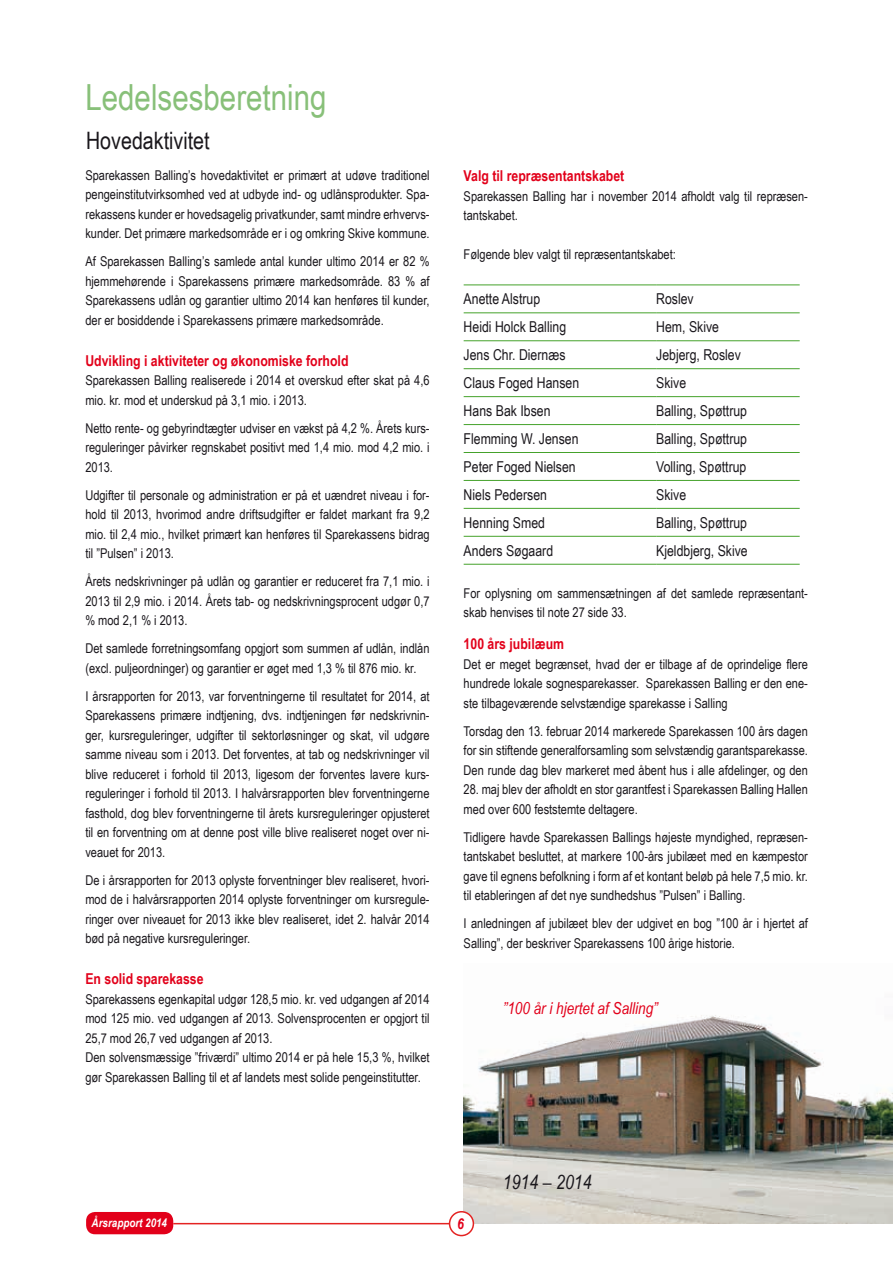
<style>
.page{position:relative;width:893px;height:1263px;background:#fff}
.page>*{position:absolute;margin:0;border:0;box-sizing:border-box;transform-origin:0 0}
.t1{font:36px "Arial Narrow";color:#88c079}
.t2{font:24px "Arial Narrow";color:#1a171c}
.t3{font:italic 19.5px "Arial Narrow";color:#1a171c}
.t4{font:italic 16.5px "Arial Narrow";color:#e2001a}
.t5{font:15px "Arial Narrow";color:#1a171c}
.t6{font:700 15px "Arial Narrow";color:#e2001a}
.t7{font:italic 700 15px "Arial Narrow";color:#e2001a}
.t8{font:13.5px/19.5px "Arial Narrow";color:#1a171c;text-align:justify}
.t9{font:italic 700 12px "Arial Narrow";color:#fff}
</style>
<div class="page">
<hr style="left:464px;top:284px;width:192px;height:1px;background:#45a22b">
<hr style="left:656px;top:284px;width:144px;height:1px;background:#45a22b">
<hr style="left:464px;top:312px;width:192px;height:1px;background:#45a22b">
<hr style="left:656px;top:312px;width:144px;height:1px;background:#45a22b">
<hr style="left:464px;top:340px;width:192px;height:1px;background:#45a22b">
<hr style="left:656px;top:340px;width:144px;height:1px;background:#45a22b">
<hr style="left:464px;top:368px;width:192px;height:1px;background:#45a22b">
<hr style="left:656px;top:368px;width:144px;height:1px;background:#45a22b">
<hr style="left:464px;top:396px;width:192px;height:1px;background:#45a22b">
<hr style="left:656px;top:396px;width:144px;height:1px;background:#45a22b">
<hr style="left:464px;top:424px;width:192px;height:1px;background:#45a22b">
<hr style="left:656px;top:424px;width:144px;height:1px;background:#45a22b">
<hr style="left:464px;top:452px;width:192px;height:1px;background:#45a22b">
<hr style="left:656px;top:452px;width:144px;height:1px;background:#45a22b">
<hr style="left:464px;top:480px;width:192px;height:1px;background:#45a22b">
<hr style="left:656px;top:480px;width:144px;height:1px;background:#45a22b">
<hr style="left:464px;top:508px;width:192px;height:1px;background:#45a22b">
<hr style="left:656px;top:508px;width:144px;height:1px;background:#45a22b">
<hr style="left:464px;top:536px;width:192px;height:1px;background:#45a22b">
<hr style="left:656px;top:536px;width:144px;height:1px;background:#45a22b">
<hr style="left:464px;top:564px;width:192px;height:1px;background:#45a22b">
<hr style="left:656px;top:564px;width:144px;height:1px;background:#45a22b">
<img style="left:464px;top:1015px;width:429px;height:209px">
<hr style="left:173px;top:1223px;width:277px;height:1px;background:#e42322">
<div style="left:450px;top:1212px;width:23px;height:23px;background:#fff;border-radius:50%"></div>
<div style="left:449px;top:1211px;width:25px;height:25px;border:2px solid #e42322;border-radius:50%"></div>
<div style="left:86px;top:1212px;width:87px;height:22px;background:#e2001a;border-radius:9px"></div>
<p class="t1" style="left:85px;top:71px;width:243px">Ledelsesberetning</p>
<p class="t2" style="left:86px;top:123px;width:125px">Hovedaktivitet</p>
<p class="t8" style="left:85px;top:165px;width:346px">Sparekassen Balling’s hovedaktivitet er primært at udøve traditionel pengeinstitutvirksomhed ved at udbyde ind- og udlånsprodukter. Spa&shy;rekassens kunder er hovedsagelig privatkunder, samt mindre erhvervs&shy;kunder. Det primære markedsområde er i og omkring Skive kommune.</p>
<p class="t8" style="left:85px;top:251px;width:346px">Af Sparekassen Balling’s samlede antal kunder ultimo 2014 er 82 % hjemmehørende i Sparekassens primære markedsområde. 83 % af Sparekassens udlån og garantier ultimo 2014 kan henføres til kunder, der er bosiddende i Sparekassens primære markedsområde.</p>
<p class="t6" style="left:85px;top:349px;width:265px">Udvikling i aktiviteter og økonomiske forhold</p>
<p class="t8" style="left:85px;top:370px;width:346px">Sparekassen Balling realiserede i 2014 et overskud efter skat på 4,6 mio. kr. mod et underskud på 3,1 mio. i 2013.</p>
<p class="t8" style="left:85px;top:418px;width:346px">Netto rente- og gebyrindtægter udviser en vækst på 4,2 %. Årets kurs&shy;reguleringer påvirker regnskabet positivt med 1,4 mio. mod 4,2 mio. i 2013.</p>
<p class="t8" style="left:85px;top:485px;width:346px">Udgifter til personale og administration er på et uændret niveau i for&shy;hold til 2013, hvorimod andre driftsudgifter er faldet markant fra 9,2 mio. til 2,4 mio., hvilket primært kan henføres til Sparekassens bidrag til ”Pulsen” i 2013.</p>
<p class="t8" style="left:85px;top:571px;width:346px">Årets nedskrivninger på udlån og garantier er reduceret fra 7,1 mio. i 2013 til 2,9 mio. i 2014. Årets tab- og nedskrivningsprocent udgør 0,7 % mod 2,1 % i 2013.</p>
<p class="t8" style="left:85px;top:638px;width:346px">Det samlede forretningsomfang opgjort som summen af udlån, indlån (excl. puljeordninger) og garantier er øget med 1,3 % til 876 mio. kr.</p>
<p class="t8" style="left:85px;top:686px;width:346px">I årsrapporten for 2013, var forventningerne til resultatet for 2014, at Sparekassens primære indtjening, dvs. indtjeningen før nedskrivnin&shy;ger, kursreguleringer, udgifter til sektorløsninger og skat, vil udgøre samme niveau som i 2013. Det forventes, at tab og nedskrivninger vil blive reduceret i forhold til 2013, ligesom der forventes lavere kurs&shy;reguleringer i forhold til 2013. I halvårsrapporten blev forventningerne fasthold, dog blev forventningerne til årets kursreguleringer opjusteret til en forventning om at denne post ville blive realiseret noget over ni&shy;veauet for 2013.</p>
<p class="t8" style="left:85px;top:870px;width:346px">De i årsrapporten for 2013 oplyste forventninger blev realiseret, hvori&shy;mod de i halvårsrapporten 2014 oplyste forventninger om kursregule&shy;ringer over niveauet for 2013 ikke blev realiseret, idet 2. halvår 2014 bød på negative kursreguleringer.</p>
<p class="t6" style="left:85px;top:967px;width:120px">En solid sparekasse</p>
<p class="t8" style="left:85px;top:988px;width:346px">Sparekassens egenkapital udgør 128,5 mio. kr. ved udgangen af 2014 mod 125 mio. ved udgangen af 2013. Solvensprocenten er opgjort til 25,7 mod 26,7 ved udgangen af 2013.</p>
<p class="t8" style="left:85px;top:1047px;width:346px">Den solvensmæssige ”friværdi” ultimo 2014 er på hele 15,3 %, hvilket gør Sparekassen Balling til et af landets mest solide pengeinstitutter.</p>
<p class="t6" style="left:464px;top:164px;width:162px">Valg til repræsentantskabet</p>
<p class="t8" style="left:464px;top:185px;width:346px">Sparekassen Balling har i november 2014 afholdt valg til repræsen&shy;tantskabet.</p>
<p class="t8" style="left:464px;top:244px;width:214px">Følgende blev valgt til repræsentantskabet:</p>
<p class="t5" style="left:464px;top:288px;width:78px">Anette Alstrup</p>
<p class="t5" style="left:656px;top:288px;width:39px">Roslev</p>
<p class="t5" style="left:464px;top:316px;width:104px">Heidi Holck Balling</p>
<p class="t5" style="left:656px;top:316px;width:64px">Hem, Skive</p>
<p class="t5" style="left:464px;top:344px;width:103px">Jens Chr. Diernæs</p>
<p class="t5" style="left:656px;top:344px;width:86px">Jebjerg, Roslev</p>
<p class="t5" style="left:464px;top:372px;width:117px">Claus Foged Hansen</p>
<p class="t5" style="left:656px;top:372px;width:32px">Skive</p>
<p class="t5" style="left:464px;top:400px;width:88px">Hans Bak Ibsen</p>
<p class="t5" style="left:656px;top:400px;width:92px">Balling, Spøttrup</p>
<p class="t5" style="left:464px;top:428px;width:116px">Flemming W. Jensen</p>
<p class="t5" style="left:656px;top:428px;width:92px">Balling, Spøttrup</p>
<p class="t5" style="left:464px;top:456px;width:114px">Peter Foged Nielsen</p>
<p class="t5" style="left:656px;top:456px;width:92px">Volling, Spøttrup</p>
<p class="t5" style="left:464px;top:484px;width:85px">Niels Pedersen</p>
<p class="t5" style="left:656px;top:484px;width:32px">Skive</p>
<p class="t5" style="left:464px;top:511px;width:83px">Henning Smed</p>
<p class="t5" style="left:656px;top:511px;width:92px">Balling, Spøttrup</p>
<p class="t5" style="left:464px;top:539px;width:91px">Anders Søgaard</p>
<p class="t5" style="left:656px;top:539px;width:93px">Kjeldbjerg, Skive</p>
<p class="t8" style="left:464px;top:583px;width:346px">For oplysning om sammensætningen af det samlede repræsentant&shy;skab henvises til note 27 side 33.</p>
<p class="t6" style="left:464px;top:633px;width:102px">100 års jubilæum</p>
<p class="t8" style="left:464px;top:654px;width:346px">Det er meget begrænset, hvad der er tilbage af de oprindelige flere hundrede lokale sognesparekasser. Sparekassen Balling er den ene&shy;ste tilbageværende selvstændige sparekasse i Salling</p>
<p class="t8" style="left:464px;top:721px;width:346px">Torsdag den 13. februar 2014 markerede Sparekassen 100 års dagen for sin stiftende generalforsamling som selvstændig garantsparekasse.<br>Den runde dag blev markeret med åbent hus i alle afdelinger, og den</p>
<p class="t8" style="left:464px;top:779px;width:346px">28. maj blev der afholdt en stor garantfest i Sparekassen Balling Hallen med over 600 feststemte deltagere.</p>
<p class="t8" style="left:463px;top:827px;width:346px">Tidligere havde Sparekassen Ballings højeste myndighed, repræsen&shy;tantskabet besluttet, at markere 100-års jubilæet med en kæmpestor gave til egnens befolkning i form af et kontant beløb på hele 7,5 mio. kr. til etableringen af det nye sundhedshus ”Pulsen” i Balling.</p>
<p class="t8" style="left:464px;top:913px;width:346px">I anledningen af jubilæet blev der udgivet en bog ”100 år i hjertet af<br>Salling”, der beskriver Sparekassens 100 årige historie.</p>
<p class="t4" style="left:503px;top:997px;width:156px">”100 år i hjertet af Salling”</p>
<p class="t3" style="left:503px;top:1169px;width:90px">1914 – 2014</p>
<p class="t9" style="left:92px;top:1214px;width:77px">Årsrapport 2014</p>
<p class="t7" style="left:457px;top:1213px;width:8px">6</p>
</div>
